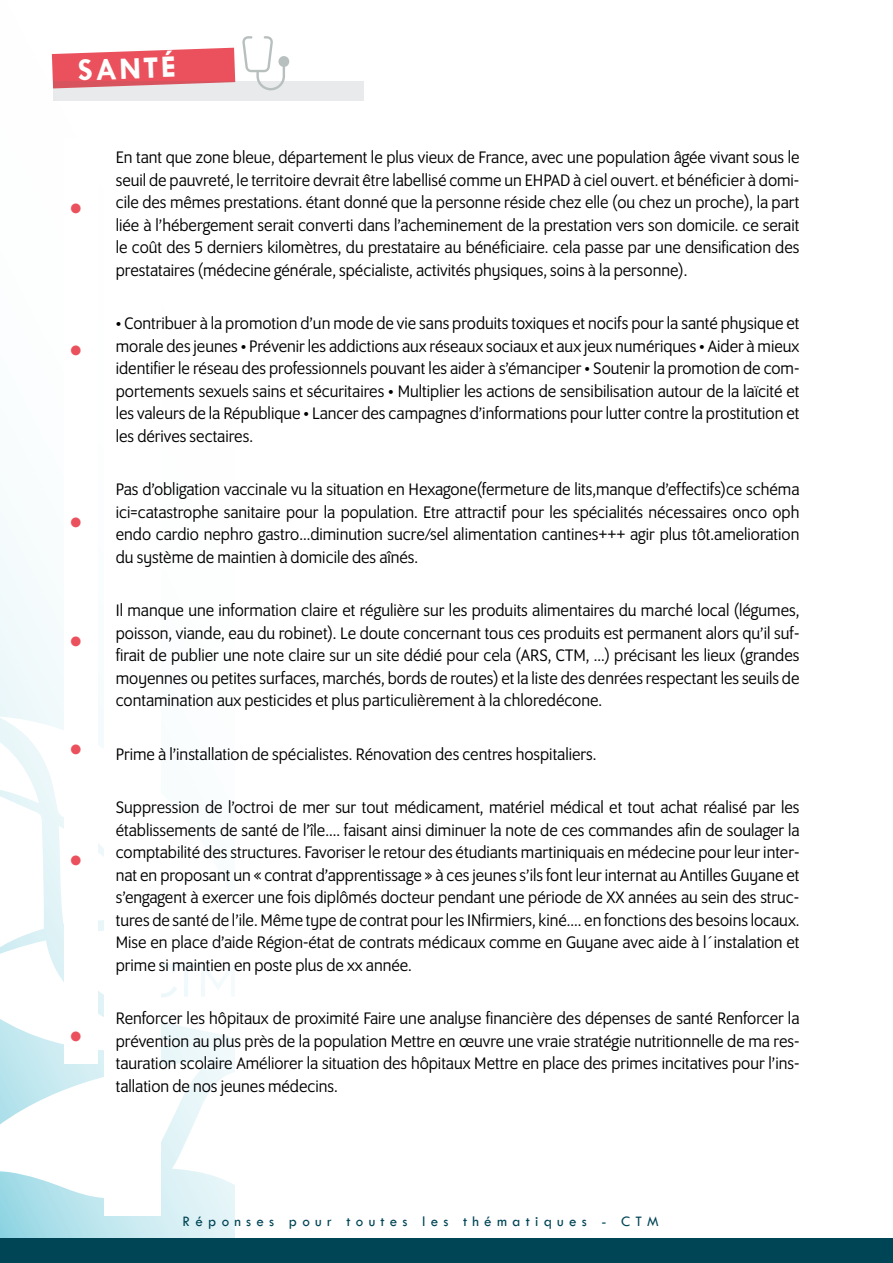
<style>
.page{position:relative;width:893px;height:1263px;background:#fff}
.page>*{position:absolute;margin:0;border:0;box-sizing:border-box;transform-origin:0 0}
.t1{font:700 33px "Tw Cen";color:#ea515d}
.t2{font:700 31.5px "Tw Cen";color:#fff}
.t3{font:18px/22.5px "Program OT";color:#000;text-align:justify}
.t4{font:15px "Tw Cen";letter-spacing:.35em;color:#004556}
.s1{font-family:"Myriad Pro";font-size:15px;color:#889da9}
</style>
<div class="page">
<svg style="left:0;top:1062px;width:235px;height:176px"></svg>
<svg style="left:0;top:716px;width:235px;height:336px"></svg>
<div style="left:0;top:1238px;width:893px;height:25px;background:#004556"></div>
<svg style="left:52px;top:48px;width:183px;height:37px;background:#eb606b"></svg>
<svg style="left:53px;top:82px;width:311px;height:19px;background:#e7d9db"></svg>
<svg style="left:242px;top:36px;width:47px;height:54px"></svg>
<div style="left:104px;top:137px;width:56px;height:1079px;background:#fff"></div>
<div style="left:64px;top:138px;width:34px;height:925px;background:#fff"></div>
<h2 class="t2" style="left:77px;top:51px;width:99px;rotate:-2deg">SANTÉ</h2>
<p class="t3" style="left:116px;top:146px;width:685px;text-indent:-30px"><span class="s1">&gt;</span> En tant que zone bleue, département le plus vieux de France, avec une population âgée vivant sous le seuil de pauvreté, le territoire devrait être labellisé comme un EHPAD à ciel ouvert. et bénéficier à domi&shy;cile des mêmes prestations. étant donné que la personne réside chez elle (ou chez un proche), la part liée à l’hébergement serait converti dans l’acheminement de la prestation vers son domicile. ce serait le coût des 5 derniers kilomètres, du prestataire au bénéficiaire. cela passe par une densification des prestataires (médecine générale, spécialiste, activités physiques, soins à la personne).</p>
<p class="t3" style="left:116px;top:312px;width:685px;text-indent:-30px"><span class="s1">&gt;</span> • Contribuer à la promotion d’un mode de vie sans produits toxiques et nocifs pour la santé physique et morale des jeunes • Prévenir les addictions aux réseaux sociaux et aux jeux numériques • Aider à mieux identifier le réseau des professionnels pouvant les aider à s’émanciper • Soutenir la promotion de com&shy;portements sexuels sains et sécuritaires • Multiplier les actions de sensibilisation autour de la laïcité et les valeurs de la République • Lancer des campagnes d’informations pour lutter contre la prostitution et les dérives sectaires.</p>
<p class="t3" style="left:116px;top:478px;width:685px;text-indent:-30px"><span class="s1">&gt;</span> Pas d’obligation vaccinale vu la situation en Hexagone(fermeture de lits,manque d’effectifs)ce schéma ici=catastrophe sanitaire pour la population. Etre attractif pour les spécialités nécessaires onco oph endo cardio nephro gastro...diminution sucre/sel alimentation cantines+++ agir plus tôt.amelioration du système de maintien à domicile des aînés.</p>
<p class="t3" style="left:116px;top:599px;width:685px;text-indent:-30px"><span class="s1">&gt;</span> Il manque une information claire et régulière sur les produits alimentaires du marché local (légumes, poisson, viande, eau du robinet). Le doute concernant tous ces produits est permanent alors qu’il suf&shy;firait de publier une note claire sur un site dédié pour cela (ARS, CTM, ...) précisant les lieux (grandes moyennes ou petites surfaces, marchés, bords de routes) et la liste des denrées respectant les seuils de contamination aux pesticides et plus particulièrement à la chloredécone.</p>
<p class="t3" style="left:86px;top:742px;width:512px"><span class="s1">&gt;</span> Prime à l’installation de spécialistes. Rénovation des centres hospitaliers.</p>
<p class="t3" style="left:116px;top:796px;width:685px;text-indent:-30px"><span class="s1">&gt;</span> Suppression de l’octroi de mer sur tout médicament, matériel médical et tout achat réalisé par les établissements de santé de l’île.... faisant ainsi diminuer la note de ces commandes afin de soulager la comptabilité des structures. Favoriser le retour des étudiants martiniquais en médecine pour leur inter&shy;nat en proposant un « contrat d’apprentissage » à ces jeunes s’ils font leur internat au Antilles Guyane et s’engagent à exercer une fois diplômés docteur pendant une période de XX années au sein des struc&shy;tures de santé de l’ile. Même type de contrat pour les INfirmiers, kiné.... en fonctions des besoins locaux.<br>Mise en place d’aide Région-état de contrats médicaux comme en Guyane avec aide à l´instalation et prime si maintien en poste plus de xx année.</p>
<p class="t3" style="left:116px;top:1007px;width:685px;text-indent:-30px"><span class="s1">&gt;</span> Renforcer les hôpitaux de proximité Faire une analyse financière des dépenses de santé Renforcer la prévention au plus près de la population Mettre en œuvre une vraie stratégie nutritionnelle de ma res&shy;tauration scolaire Améliorer la situation des hôpitaux Mettre en place des primes incitatives pour l’ins&shy;tallation de nos jeunes médecins.</p>
<h1 class="t1" style="left:70px;top:189px;width:13px">•</h1>
<h1 class="t1" style="left:70px;top:332px;width:13px">•</h1>
<h1 class="t1" style="left:70px;top:504px;width:13px">•</h1>
<h1 class="t1" style="left:70px;top:623px;width:13px">•</h1>
<h1 class="t1" style="left:70px;top:730px;width:13px">•</h1>
<h1 class="t1" style="left:70px;top:842px;width:13px">•</h1>
<h1 class="t1" style="left:70px;top:1018px;width:13px">•</h1>
<p class="t4" style="left:183px;top:1212px;width:478px">Réponses pour toutes les thématiques - CTM</p>
</div>
